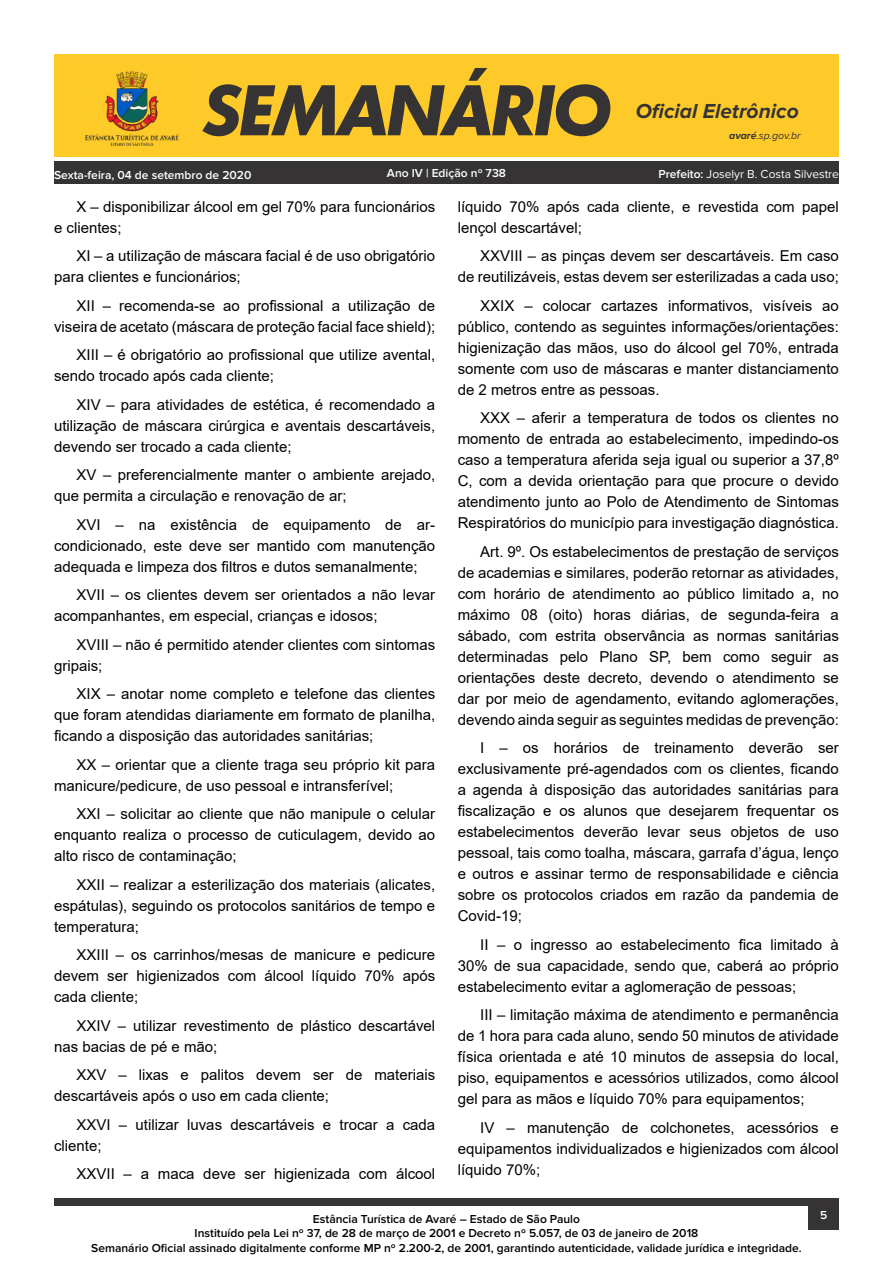
<style>
.page{position:relative;width:893px;height:1263px;background:#fff}
.page>*{position:absolute;margin:0;border:0;box-sizing:border-box;transform-origin:0 0}
.t1{font:italic 700 75px "Futura PT";letter-spacing:-.05em;color:#353334}
.t2{font:italic 700 21px "Proxima Nova";color:#353334}
._2_-_Corpo{font:15px/21px "Arial";color:#000;text-align:justify}
.t3{font:600 12px/14.4px "Proxima Nova";color:#000;text-align:center}
.t4{font:600 12px "Proxima Nova";color:#fff}
.t5{font:12px "Proxima Nova";color:#fff}
.t6{font:italic 10.5px "Proxima Nova";color:#353334}
.s1{font-weight:700}
.s2{font-weight:600}
</style>
<div class="page">
<div style="left:54px;top:1199px;width:785px;height:7px;background:#353334"></div>
<div style="left:54px;top:54px;width:785px;height:102px;background:#feca29"></div>
<div style="left:54px;top:162px;width:785px;height:22px;background:#353334"></div>
<img style="left:85px;top:71px;width:94px;height:75px">
<div style="left:808px;top:1199px;width:31px;height:31px;background:#353334"></div>
<h1 class="t1" style="left:201px;top:64px;width:415px">SEMANÁRIO</h1>
<h2 class="t2" style="left:636px;top:99px;width:164px">Oficial Eletrônico</h2>
<p class="t6" style="left:729px;top:128px;width:73px"><span class="s1">avaré</span>.sp.gov.br</p>
<p class="t5" style="left:658px;top:167px;width:182px"><span class="s2">Prefeito:</span> Joselyr B. Costa Silvestre</p>
<p class="t4" style="left:54px;top:168px;width:199px">Sexta-feira, 04 de setembro de 2020</p>
<p class="t4" style="left:387px;top:166px;width:121px">Ano IV | Edição nº 738</p>
<p class="_2_-_Corpo" style="left:54px;top:196px;width:383px;text-indent:22px">X – disponibilizar álcool em gel 70% para funcionários e clientes;</p>
<p class="_2_-_Corpo" style="left:54px;top:245px;width:383px;text-indent:22px">XI – a utilização de máscara facial é de uso obrigatório para clientes e funcionários;</p>
<p class="_2_-_Corpo" style="left:54px;top:295px;width:383px;text-align:right">XII – recomenda-se ao profissional a utilização de viseira de acetato (máscara de proteção facial face shield);</p>
<p class="_2_-_Corpo" style="left:54px;top:344px;width:383px;text-indent:22px">XIII – é obrigatório ao profissional que utilize avental, sendo trocado após cada cliente;</p>
<p class="_2_-_Corpo" style="left:54px;top:394px;width:383px;text-indent:22px">XIV – para atividades de estética, é recomendado a utilização de máscara cirúrgica e aventais descartáveis, devendo ser trocado a cada cliente;</p>
<p class="_2_-_Corpo" style="left:54px;top:464px;width:383px;text-indent:22px">XV – preferencialmente manter o ambiente arejado, que permita a circulação e renovação de ar;</p>
<p class="_2_-_Corpo" style="left:54px;top:514px;width:383px;text-indent:22px">XVI – na existência de equipamento de ar&shy;condicionado, este deve ser mantido com manutenção adequada e limpeza dos filtros e dutos semanalmente;</p>
<p class="_2_-_Corpo" style="left:54px;top:584px;width:383px;text-indent:22px">XVII – os clientes devem ser orientados a não levar acompanhantes, em especial, crianças e idosos;</p>
<p class="_2_-_Corpo" style="left:54px;top:634px;width:383px;text-indent:22px">XVIII – não é permitido atender clientes com sintomas gripais;</p>
<p class="_2_-_Corpo" style="left:54px;top:683px;width:383px;text-indent:22px">XIX – anotar nome completo e telefone das clientes que foram atendidas diariamente em formato de planilha, ficando a disposição das autoridades sanitárias;</p>
<p class="_2_-_Corpo" style="left:54px;top:754px;width:383px;text-indent:22px">XX – orientar que a cliente traga seu próprio kit para manicure/pedicure, de uso pessoal e intransferível;</p>
<p class="_2_-_Corpo" style="left:54px;top:803px;width:383px;text-indent:22px">XXI – solicitar ao cliente que não manipule o celular enquanto realiza o processo de cuticulagem, devido ao alto risco de contaminação;</p>
<p class="_2_-_Corpo" style="left:54px;top:874px;width:383px;text-indent:22px">XXII – realizar a esterilização dos materiais (alicates, espátulas), seguindo os protocolos sanitários de tempo e temperatura;</p>
<p class="_2_-_Corpo" style="left:54px;top:944px;width:383px;text-indent:22px">XXIII – os carrinhos/mesas de manicure e pedicure devem ser higienizados com álcool líquido 70% após cada cliente;</p>
<p class="_2_-_Corpo" style="left:54px;top:1015px;width:383px;text-indent:22px">XXIV – utilizar revestimento de plástico descartável nas bacias de pé e mão;</p>
<p class="_2_-_Corpo" style="left:54px;top:1064px;width:383px;text-indent:22px">XXV – lixas e palitos devem ser de materiais descartáveis após o uso em cada cliente;</p>
<p class="_2_-_Corpo" style="left:54px;top:1114px;width:383px;text-indent:22px">XXVI – utilizar luvas descartáveis e trocar a cada cliente;</p>
<p class="_2_-_Corpo" style="left:76px;top:1163px;width:360px">XXVII – a maca deve ser higienizada com álcool</p>
<p class="_2_-_Corpo" style="left:458px;top:196px;width:383px">líquido 70% após cada cliente, e revestida com papel lençol descartável;</p>
<p class="_2_-_Corpo" style="left:458px;top:245px;width:383px;text-align:right">XXVIII – as pinças devem ser descartáveis. Em caso<br>de reutilizáveis, estas devem ser esterilizadas a cada uso;</p>
<p class="_2_-_Corpo" style="left:458px;top:295px;width:383px;text-indent:22px">XXIX – colocar cartazes informativos, visíveis ao público, contendo as seguintes informações/orientações: higienização das mãos, uso do álcool gel 70%, entrada somente com uso de máscaras e manter distanciamento de 2 metros entre as pessoas.</p>
<p class="_2_-_Corpo" style="left:458px;top:407px;width:383px;text-indent:22px">XXX – aferir a temperatura de todos os clientes no momento de entrada ao estabelecimento, impedindo-os caso a temperatura aferida seja igual ou superior a 37,8º C, com a devida orientação para que procure o devido atendimento junto ao Polo de Atendimento de Sintomas Respiratórios do município para investigação diagnóstica.</p>
<p class="_2_-_Corpo" style="left:458px;top:541px;width:383px;text-indent:22px">Art. 9º. Os estabelecimentos de prestação de serviços de academias e similares, poderão retornar as atividades, com horário de atendimento ao público limitado a, no máximo 08 (oito) horas diárias, de segunda-feira a sábado, com estrita observância as normas sanitárias determinadas pelo Plano SP, bem como seguir as orientações deste decreto, devendo o atendimento se dar por meio de agendamento, evitando aglomerações, devendo ainda seguir as seguintes medidas de prevenção:</p>
<p class="_2_-_Corpo" style="left:458px;top:737px;width:383px;text-indent:22px">I – os horários de treinamento deverão ser exclusivamente pré-agendados com os clientes, ficando a agenda à disposição das autoridades sanitárias para fiscalização e os alunos que desejarem frequentar os estabelecimentos deverão levar seus objetos de uso pessoal, tais como toalha, máscara, garrafa d’água, lenço e outros e assinar termo de responsabilidade e ciência sobre os protocolos criados em razão da pandemia de Covid-19;</p>
<p class="_2_-_Corpo" style="left:458px;top:934px;width:383px;text-indent:22px">II – o ingresso ao estabelecimento fica limitado à 30% de sua capacidade, sendo que, caberá ao próprio estabelecimento evitar a aglomeração de pessoas;</p>
<p class="_2_-_Corpo" style="left:458px;top:1004px;width:383px;text-indent:22px">III – limitação máxima de atendimento e permanência de 1 hora para cada aluno, sendo 50 minutos de atividade física orientada e até 10 minutos de assepsia do local, piso, equipamentos e acessórios utilizados, como álcool gel para as mãos e líquido 70% para equipamentos;</p>
<p class="_2_-_Corpo" style="left:458px;top:1117px;width:383px;text-indent:22px">IV – manutenção de colchonetes, acessórios e equipamentos individualizados e higienizados com álcool líquido 70%;</p>
<p class="t3" style="left:91px;top:1212px;width:712px">Estância Turística de Avaré – Estado de São Paulo<br>Instituído pela Lei nº 37, de 28 de março de 2001 e Decreto nº 5.057, de 03 de janeiro de 2018<br>Semanário Oficial assinado digitalmente conforme MP nº 2.200-2, de 2001, garantindo autenticidade, validade jurídica e integridade.</p>
<p class="t4" style="left:820px;top:1208px;width:9px">5</p>
</div>
